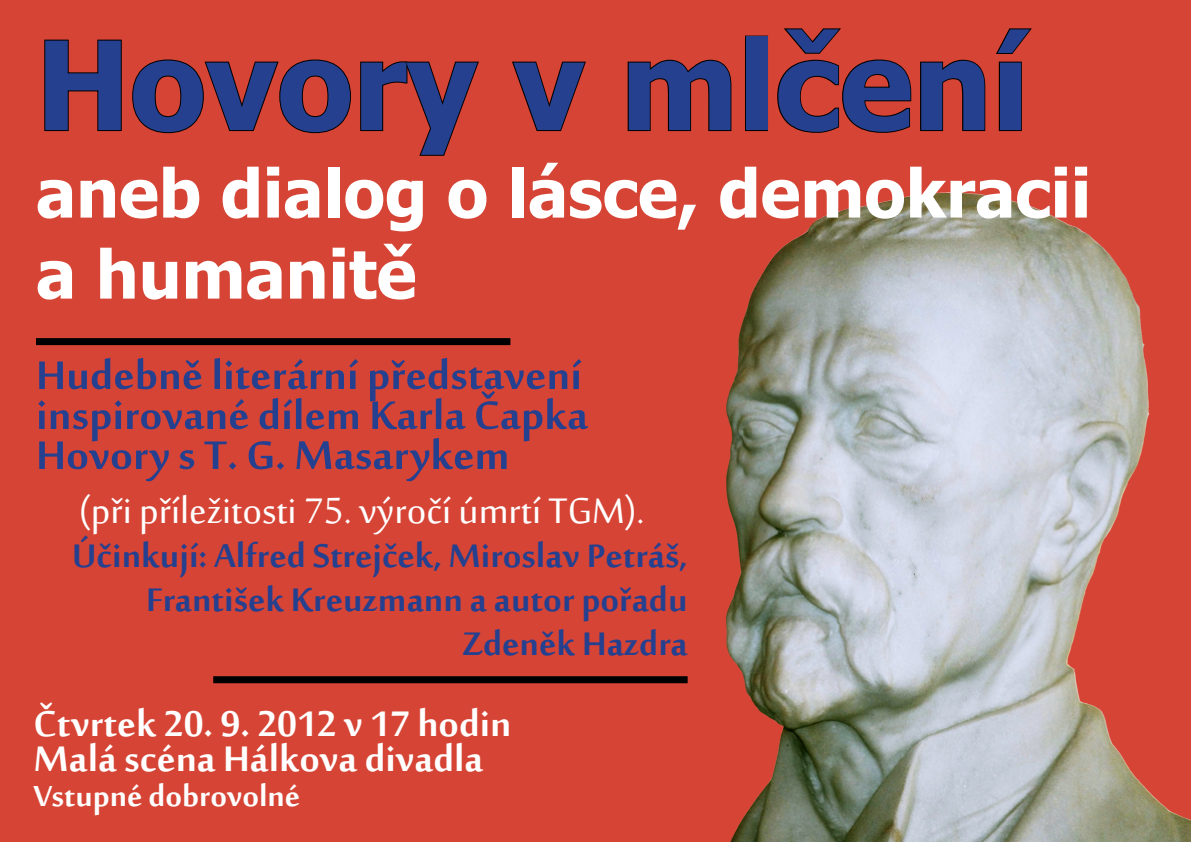
<style>
.page{position:relative;width:1191px;height:842px;background:#d64435}
.page>*{position:absolute;margin:0;border:0;box-sizing:border-box;transform-origin:0 0}
.t1{font:700 123px "Tahoma";color:#25408f}
.t2{font:700 67px/81px "Tahoma";color:#fff}
.t3{font:700 55px/40px "Sakkal Majalla";color:#25408f;text-align:justify}
.t4{font:700 49px/35px "Sakkal Majalla";color:#fff}
.t5{font:49px "Sakkal Majalla";color:#fff}
.t6{font:700 45px/44px "Sakkal Majalla";color:#25408f;text-align:right}
.t7{font:700 40px "Sakkal Majalla";color:#fff}
</style>
<div class="page">
<img style="left:670px;top:192px;width:521px;height:650px">
<svg style="left:44px;top:39px;width:78px;height:93px"></svg>
<svg style="left:132px;top:59px;width:219px;height:75px"></svg>
<svg style="left:360px;top:61px;width:119px;height:95px"></svg>
<svg style="left:512px;top:61px;width:74px;height:71px"></svg>
<svg style="left:627px;top:59px;width:105px;height:73px"></svg>
<div style="left:745px;top:36px;width:23px;height:95px;border:2px solid #000"></div>
<svg style="left:777px;top:28px;width:135px;height:105px"></svg>
<svg style="left:920px;top:59px;width:66px;height:73px"></svg>
<svg style="left:996px;top:28px;width:36px;height:104px"></svg>
<div style="left:36px;top:338px;width:474px;height:7px;background:#000"></div>
<div style="left:213px;top:676px;width:474px;height:7px;background:#000"></div>
<h1 class="t1" style="left:36px;top:-1px;width:994px">Hovory v mlčení</h1>
<h2 class="t2" style="left:36px;top:149px;width:1056px">aneb dialog o lásce, demokracii a humanitě</h2>
<p class="t3" style="left:36px;top:359px;width:553px">Hudebně literární představení inspirované dílem Karla Čapka Hovory s T. G. Masarykem</p>
<p class="t5" style="left:79px;top:484px;width:567px">(při příležitosti 75. výročí úmrtí TGM).</p>
<p class="t6" style="left:72px;top:537px;width:617px">Účinkují: Alfred Strejček, Miroslav Petráš,<br>František Kreuzmann a autor pořadu<br>Zdeněk Hazdra</p>
<p class="t4" style="left:34px;top:710px;width:479px">Čtvrtek 20. 9. 2012 v 17 hodin<br>Malá scéna Hálkova divadla</p>
<p class="t7" style="left:34px;top:774px;width:268px">Vstupné dobrovolné</p>
</div>
